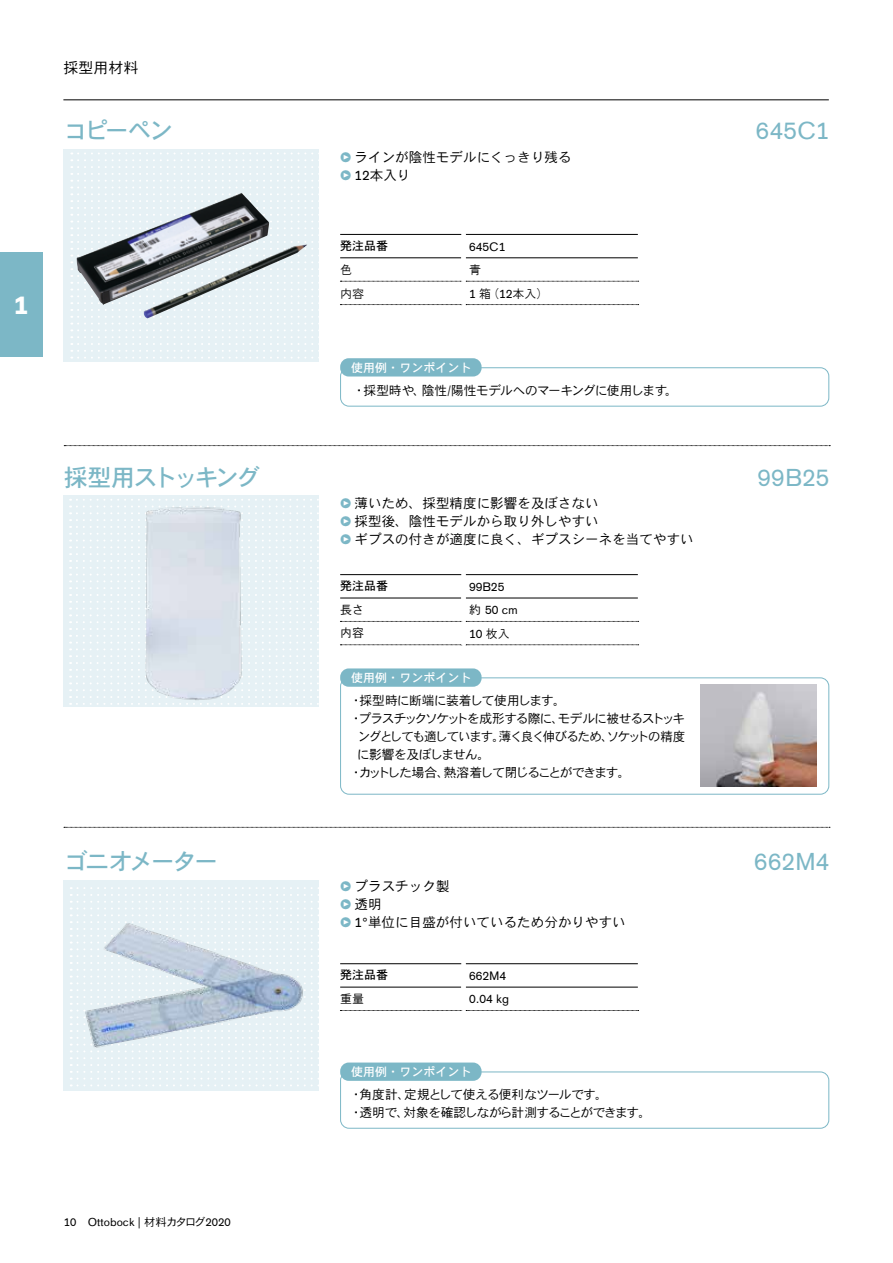
<style>
.page{position:relative;width:893px;height:1263px;background:#fff}
.page>*{position:absolute;margin:0;border:0;box-sizing:border-box;transform-origin:0 0}
.t1{font:700 25.5px "OBO Sans";color:#fff}
.t2{font:24px "DFHS Gothic Std W5";letter-spacing:-.12em;color:#7cb7c6}
.t3{font:24px "OBO Sans";letter-spacing:.01em;color:#7cb7c6}
.t4{font:15px "DFHS Gothic Std W3";color:#000}
.t5{font:13.5px "DFHS Gothic Std W3";letter-spacing:.005em;color:#000}
.t6{font:12.75px "DFHS Gothic Std W3";letter-spacing:-.09em;color:#000}
.t7{font:12.75px/18px "DFHS Gothic Std W3";letter-spacing:-.07em;color:#000}
.t8{font:12.75px "DFHS Gothic Std W3";letter-spacing:-.045em;color:#000}
.t9{font:12.75px "DFHS Gothic Std W3";letter-spacing:-.105em;color:#000}
.t10{font:12.75px "DFHS Gothic Std W3";letter-spacing:-.04em;color:#000}
.t11{font:12px "OBO Sans";color:#000}
.t12{font:12px "DFHS Gothic Std W5";letter-spacing:.005em;color:#fff}
.t13{font:12px "DFHS Gothic Std W5";color:#000}
.t14{font:12px "HGP Gothic M";color:#000}
.t15{font:12px "DFHS Gothic Std W3";color:#000}
.t16{font:11.25px "OBO Sans";letter-spacing:.005em;color:#000}
.s1{font-family:"OBO Serif";font-weight:700;color:#7cb7c6}
.s2{font-family:"OBO Sans"}
.s3{font-family:"DFHS Gothic Std W3"}
.s4{font-family:"HGP Gothic M"}
</style>
<div class="page">
<hr style="left:63px;top:99px;width:766px;height:1px;background:#000">
<div style="left:64px;top:149px;width:255px;height:212px;background:#e6f1f5"></div>
<svg style="left:78px;top:153px;width:241px;height:206px"></svg>
<svg style="left:71px;top:152px;width:1px;height:207px"></svg>
<div style="left:0;top:252px;width:43px;height:104px;background:#7cb7c6"></div>
<div style="left:63px;top:880px;width:255px;height:211px;background:#e6f1f5"></div>
<svg style="left:71px;top:887px;width:242px;height:199px"></svg>
<svg style="left:64px;top:827px;width:766px;height:1px"></svg>
<svg style="left:64px;top:445px;width:766px;height:1px"></svg>
<div style="left:64px;top:495px;width:255px;height:212px;background:#e6f1f5"></div>
<svg style="left:70px;top:499px;width:249px;height:206px"></svg>
<hr style="left:340px;top:987px;width:121px;height:1px;background:#000">
<hr style="left:466px;top:963px;width:172px;height:1px;background:#000">
<hr style="left:466px;top:987px;width:172px;height:1px;background:#000">
<svg style="left:340px;top:1010px;width:299px;height:1px"></svg>
<div style="left:461px;top:987px;width:5px;height:24px;background:#fff"></div>
<hr style="left:340px;top:963px;width:121px;height:1px;background:#000">
<img style="left:84px;top:919px;width:223px;height:136px">
<div style="left:340px;top:367px;width:489px;height:39px;border:1px solid #7cb7c6;border-radius:9px"></div>
<div style="left:340px;top:358px;width:142px;height:18px;background:#7cb7c6;border-radius:9px"></div>
<div style="left:340px;top:1071px;width:489px;height:57px;border:1px solid #7cb7c6;border-radius:9px"></div>
<div style="left:340px;top:1062px;width:142px;height:19px;background:#7cb7c6;border-radius:9px"></div>
<img style="left:77px;top:193px;width:230px;height:125px">
<hr style="left:340px;top:257px;width:121px;height:1px;background:#000">
<hr style="left:466px;top:234px;width:172px;height:1px;background:#000">
<hr style="left:466px;top:257px;width:172px;height:1px;background:#000">
<svg style="left:340px;top:281px;width:299px;height:1px"></svg>
<svg style="left:340px;top:304px;width:299px;height:1px"></svg>
<div style="left:461px;top:281px;width:5px;height:24px;background:#fff"></div>
<hr style="left:340px;top:234px;width:121px;height:1px;background:#000">
<hr style="left:340px;top:598px;width:121px;height:1px;background:#000">
<hr style="left:466px;top:574px;width:172px;height:1px;background:#000">
<hr style="left:466px;top:598px;width:172px;height:1px;background:#000">
<svg style="left:340px;top:621px;width:299px;height:1px"></svg>
<svg style="left:340px;top:644px;width:299px;height:1px"></svg>
<div style="left:461px;top:621px;width:5px;height:24px;background:#fff"></div>
<hr style="left:340px;top:574px;width:121px;height:1px;background:#000">
<img style="left:120px;top:499px;width:151px;height:206px">
<div style="left:340px;top:677px;width:489px;height:117px;border:1px solid #7cb7c6;border-radius:9px"></div>
<div style="left:340px;top:668px;width:142px;height:19px;background:#7cb7c6;border-radius:9px"></div>
<img style="left:701px;top:685px;width:115px;height:102px">
<h1 class="t1" style="left:14px;top:290px;width:16px">1</h1>
<p class="t4" style="left:63px;top:59px;width:76px">採型用材料</p>
<h2 class="t2" style="left:64px;top:117px;width:111px">コピーペン</h2>
<h2 class="t3" style="left:756px;top:116px;width:75px">645C1</h2>
<p class="t5" style="left:340px;top:150px;width:233px"><span class="s1">•</span> ラインが陰性モデルにくっきり残る</p>
<p class="t5" style="left:340px;top:168px;width:72px"><span class="s1">•</span> <span class="s2">12</span>本入り</p>
<p class="t13" style="left:340px;top:239px;width:49px">発注品番</p>
<p class="t11" style="left:469px;top:239px;width:38px">645C1</p>
<p class="t14" style="left:340px;top:264px;width:13px">色</p>
<p class="t14" style="left:469px;top:264px;width:13px">青</p>
<p class="t14" style="left:340px;top:287px;width:25px">内容</p>
<p class="t14" style="left:469px;top:287px;width:73px"><span class="s2">1</span> 箱 (<span class="s2">12</span>本入)</p>
<p class="t12" style="left:351px;top:361px;width:122px">使用例・ワンポイント</p>
<p class="t8" style="left:353px;top:383px;width:327px">・採型時や、陰性/陽性モデルへのマーキングに使用します。</p>
<h2 class="t2" style="left:64px;top:464px;width:197px">採型用ストッキング</h2>
<h2 class="t3" style="left:757px;top:463px;width:73px">99B25</h2>
<p class="t5" style="left:340px;top:496px;width:260px"><span class="s1">•</span> 薄いため、採型精度に影響を及ぼさない</p>
<p class="t5" style="left:340px;top:514px;width:260px"><span class="s1">•</span> 採型後、陰性モデルから取り外しやすい</p>
<p class="t5" style="left:340px;top:532px;width:355px"><span class="s1">•</span> ギプスの付きが適度に良く、ギプスシーネを当てやすい</p>
<p class="t13" style="left:340px;top:579px;width:49px">発注品番</p>
<p class="t11" style="left:469px;top:580px;width:37px">99B25</p>
<p class="t15" style="left:340px;top:603px;width:25px">長さ</p>
<p class="t11" style="left:469px;top:603px;width:50px"><span class="s3">約</span> 50 cm</p>
<p class="t15" style="left:340px;top:626px;width:25px">内容</p>
<p class="t11" style="left:469px;top:627px;width:42px">10 <span class="s4">枚入</span></p>
<p class="t12" style="left:351px;top:671px;width:122px">使用例・ワンポイント</p>
<p class="t10" style="left:350px;top:694px;width:218px">・採型時に断端に装着して使用します。</p>
<p class="t6" style="left:350px;top:712px;width:337px">・プラスチックソケットを成形する際に、モデルに被せるストッキ</p>
<p class="t6" style="left:358px;top:730px;width:329px">ングとしても適しています。薄く良く伸びるため、ソケットの精度</p>
<p class="t8" style="left:357px;top:748px;width:135px">に影響を及ぼしません。</p>
<p class="t9" style="left:350px;top:766px;width:282px">・カットした場合、熱溶着して閉じることができます。</p>
<h2 class="t2" style="left:64px;top:848px;width:156px">ゴニオメーター</h2>
<h2 class="t3" style="left:754px;top:848px;width:76px">662M4</h2>
<p class="t5" style="left:340px;top:878px;width:111px"><span class="s1">•</span> プラスチック製</p>
<p class="t5" style="left:340px;top:896px;width:43px"><span class="s1">•</span> 透明</p>
<p class="t5" style="left:340px;top:914px;width:287px"><span class="s1">•</span> <span class="s2">1°</span>単位に目盛が付いているため分かりやすい</p>
<p class="t13" style="left:340px;top:968px;width:49px">発注品番</p>
<p class="t11" style="left:469px;top:969px;width:39px">662M4</p>
<p class="t15" style="left:340px;top:992px;width:25px">重量</p>
<p class="t11" style="left:469px;top:992px;width:42px">0.04 kg</p>
<p class="t12" style="left:351px;top:1065px;width:122px">使用例・ワンポイント</p>
<p class="t7" style="left:350px;top:1085px;width:303px">・角度計、定規として使える便利なツールです。<br>・透明で、対象を確認しながら計測することができます。</p>
<p class="t16" style="left:64px;top:1216px;width:168px">10 Ottobock | <span class="s3">材料カタログ</span>2020</p>
</div>
